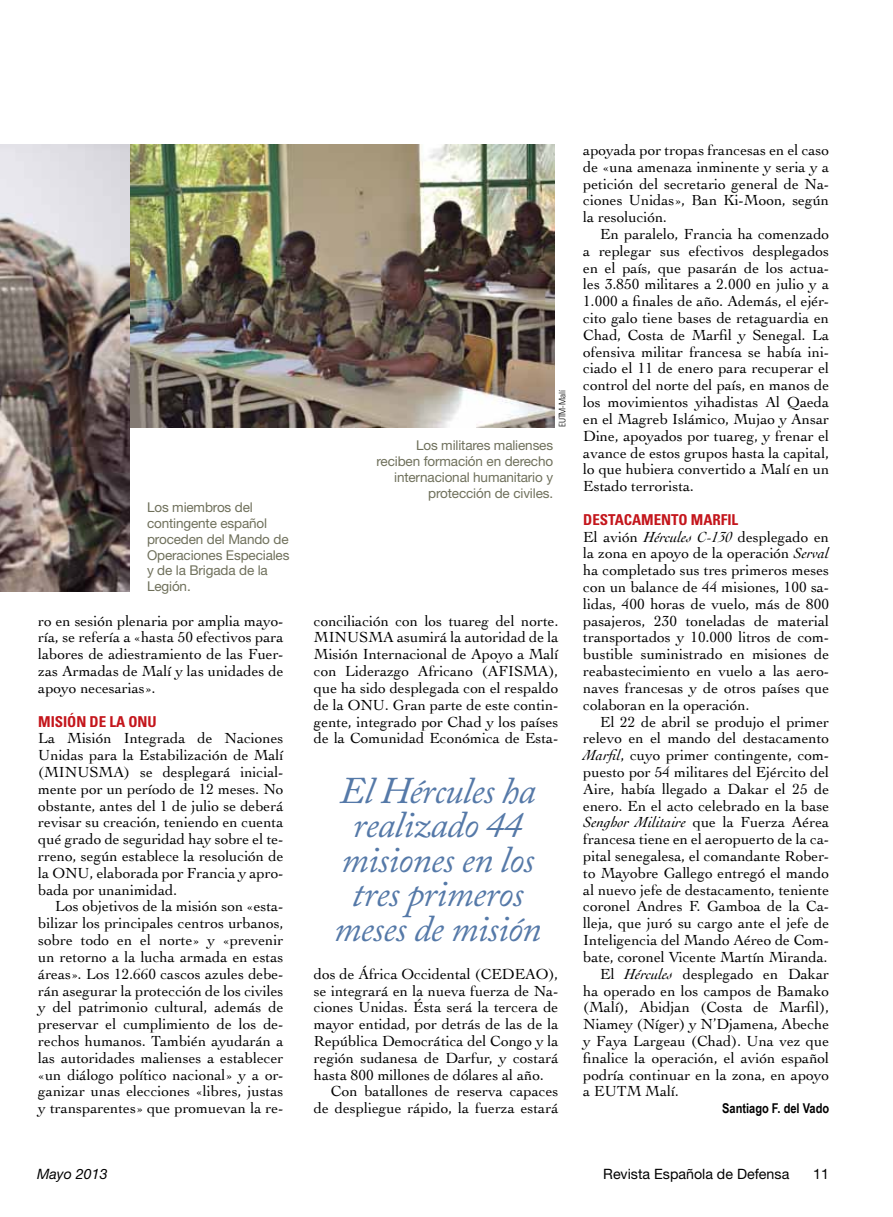
<style>
.page{position:relative;width:893px;height:1217px;background:#fff}
.page>*{position:absolute;margin:0;border:0;box-sizing:border-box;transform-origin:0 0}
.t1{font:italic 37.5px/34.5px "Adobe Caslon Pro";letter-spacing:-.02em;color:#5579a8;text-align:center}
.t2{font:15.3px/16.8px "Cochin";color:#000;text-align:justify}
.t3{font:italic 15.3px "Cochin";color:#000}
.t4{font:700 condensed 15px "Univers";letter-spacing:-.005em;color:#c4161c}
.t5{font:14.25px "Helvetica Neue";color:#000}
.t6{font:italic 14.25px "Helvetica Neue";color:#000}
.t7{font:13.5px/15.8px "Helvetica Neue";letter-spacing:-.01em;color:#6f705b;text-align:right}
.t8{font:700 13.5px "Arial Narrow";color:#000}
.t9{font:300 condensed 9px "Univers";letter-spacing:-.005em;color:#000}
.s1{font-style:italic}
.s2{font-style:normal}
</style>
<div class="page">
<img style="left:0;top:145px;width:129px;height:446px">
<img style="left:131px;top:145px;width:424px;height:282px">
<p class="t7" style="left:147px;top:499px;width:144px;text-align:left">Los miembros del contingente español proceden del Mando de<br>Operaciones Especiales y de la Brigada de la<br>Legión.</p>
<p class="t2" style="left:38px;top:611px;width:247px">ro en sesión plenaria por amplia mayo&shy;ría, se refería a «hasta 50 efectivos para labores de adiestramiento de las Fuer&shy;zas Armadas de Malí y las unidades de apoyo necesarias».</p>
<p class="t4" style="left:38px;top:711px;width:120px">MISIÓN DE LA ONU</p>
<p class="t2" style="left:38px;top:729px;width:247px">La Misión Integrada de Naciones Unidas para la Estabilización de Malí (MINUSMA) se desplegará inicial&shy;mente por un período de 12 meses. No obstante, antes del 1 de julio se deberá revisar su creación, teniendo en cuenta qué grado de seguridad hay sobre el te&shy;rreno, según establece la resolución de la ONU, elaborada por Francia y apro&shy;bada por unanimidad.</p>
<p class="t2" style="left:38px;top:897px;width:247px;text-indent:17px">Los objetivos de la misión son «esta&shy;bilizar los principales centros urbanos, sobre todo en el norte» y «prevenir un retorno a la lucha armada en estas áreas». Los 12.660 cascos azules debe&shy;rán asegurar la protección de los civiles y del patrimonio cultural, además de preservar el cumplimiento de los de&shy;rechos humanos. También ayudarán a las autoridades malienses a establecer «un diálogo político nacional» y a or&shy;ganizar unas elecciones «libres, justas y transparentes» que promuevan la re-</p>
<p class="t9" style="left:557px;top:427px;width:39px;rotate:-90deg">EUTM-Malí</p>
<p class="t7" style="left:376px;top:437px;width:178px">Los militares malienses reciben formación en derecho internacional humanitario y protección de civiles.</p>
<p class="t2" style="left:314px;top:611px;width:246px">conciliación con los tuareg del norte.<br>MINUSMA asumirá la autoridad de la Misión Internacional de Apoyo a Malí con Liderazgo Africano (AFISMA), que ha sido desplegada con el respaldo de la ONU. Gran parte de este contin&shy;gente, integrado por Chad y los países de la Comunidad Económica de Esta-</p>
<h1 class="t1" style="left:334px;top:772px;width:209px">El Hércules ha realizado 44 misiones en los tres primeros meses de misión</h1>
<p class="t2" style="left:314px;top:964px;width:246px">dos de África Occidental (CEDEAO),</p>
<p class="t2" style="left:314px;top:981px;width:246px">se integrará en la nueva fuerza de Na-</p>
<p class="t2" style="left:314px;top:998px;width:246px">ciones Unidas. Ésta será la tercera de</p>
<p class="t2" style="left:314px;top:1014px;width:246px">mayor entidad, por detrás de las de la</p>
<p class="t2" style="left:314px;top:1031px;width:246px">República Democrática del Congo y la</p>
<p class="t2" style="left:314px;top:1048px;width:246px">región sudanesa de Darfur, y costará</p>
<p class="t2" style="left:314px;top:1065px;width:231px">hasta 800 millones de dólares al año.</p>
<p class="t2" style="left:331px;top:1082px;width:229px">Con batallones de reserva capaces</p>
<p class="t2" style="left:314px;top:1098px;width:246px">de despliegue rápido, la fuerza estará</p>
<p class="t2" style="left:583px;top:141px;width:247px">apoyada por tropas francesas en el caso de «una amenaza inminente y seria y a petición del secretario general de Na&shy;ciones Unidas», Ban Ki-Moon, según la resolución.</p>
<p class="t2" style="left:583px;top:225px;width:247px;text-indent:17px">En paralelo, Francia ha comenzado a replegar sus efectivos desplegados en el país, que pasarán de los actua&shy;les 3.850 militares a 2.000 en julio y a 1.000 a finales de año. Además, el ejér&shy;cito galo tiene bases de retaguardia en Chad, Costa de Marfil y Senegal. La ofensiva militar francesa se había ini&shy;ciado el 11 de enero para recuperar el control del norte del país, en manos de los movimientos yihadistas Al Qaeda en el Magreb Islámico, Mujao y Ansar Dine, apoyados por tuareg, y frenar el avance de estos grupos hasta la capital, lo que hubiera convertido a Malí en un Estado terrorista.</p>
<p class="t4" style="left:583px;top:510px;width:156px">DESTACAMENTO MARFIL</p>
<p class="t2" style="left:583px;top:527px;width:247px">El avión <span class="s1">Hércules C-130</span> desplegado en la zona en apoyo de la operación <span class="s1">Serval </span>ha completado sus tres primeros meses con un balance de 44 misiones, 100 sa&shy;lidas, 400 horas de vuelo, más de 800 pasajeros, 230 toneladas de material transportados y 10.000 litros de com&shy;bustible suministrado en misiones de reabastecimiento en vuelo a las aero&shy;naves francesas y de otros países que colaboran en la operación.</p>
<p class="t2" style="left:600px;top:712px;width:230px">El 22 de abril se produjo el primer</p>
<p class="t2" style="left:583px;top:729px;width:247px">relevo en el mando del destacamento</p>
<p class="t2" style="left:583px;top:746px;width:247px"><span class="s1">Marfil</span>, cuyo primer contingente, com-</p>
<p class="t2" style="left:583px;top:762px;width:247px">puesto por 54 militares del Ejército del</p>
<p class="t2" style="left:583px;top:779px;width:247px">Aire, había llegado a Dakar el 25 de</p>
<p class="t2" style="left:583px;top:796px;width:247px">enero. En el acto celebrado en la base</p>
<p class="t3" style="left:583px;top:811px;width:247px">Senghor Militaire <span class="s2">que la Fuerza Aérea</span></p>
<p class="t2" style="left:583px;top:830px;width:247px">francesa tiene en el aeropuerto de la ca-</p>
<p class="t2" style="left:583px;top:846px;width:247px">pital senegalesa, el comandante Rober-</p>
<p class="t2" style="left:583px;top:863px;width:247px">to Mayobre Gallego entregó el mando</p>
<p class="t2" style="left:583px;top:880px;width:247px">al nuevo jefe de destacamento, teniente</p>
<p class="t2" style="left:583px;top:897px;width:247px">coronel Andres F. Gamboa de la Ca-</p>
<p class="t2" style="left:583px;top:914px;width:247px">lleja, que juró su cargo ante el jefe de</p>
<p class="t2" style="left:583px;top:930px;width:247px">Inteligencia del Mando Aéreo de Com-</p>
<p class="t2" style="left:583px;top:947px;width:246px">bate, coronel Vicente Martín Miranda.</p>
<p class="t2" style="left:600px;top:964px;width:230px">El <span class="s1">Hércules</span> desplegado en Dakar</p>
<p class="t2" style="left:583px;top:981px;width:247px">ha operado en los campos de Bamako</p>
<p class="t2" style="left:583px;top:998px;width:247px">(Malí), Abidjan (Costa de Marfil),</p>
<p class="t2" style="left:583px;top:1014px;width:247px">Niamey (Níger) y N’Djamena, Abeche</p>
<p class="t2" style="left:583px;top:1031px;width:247px">y Faya Largeau (Chad). Una vez que</p>
<p class="t2" style="left:583px;top:1048px;width:247px">finalice la operación, el avión español</p>
<p class="t2" style="left:583px;top:1065px;width:247px">podría continuar en la zona, en apoyo</p>
<p class="t2" style="left:583px;top:1082px;width:97px">a EUTM Malí.</p>
<p class="t8" style="left:722px;top:1097px;width:109px">Santiago F. del Vado</p>
<p class="t6" style="left:37px;top:1164px;width:72px">Mayo 2013</p>
<p class="t5" style="left:603px;top:1164px;width:188px">Revista Española de Defensa</p>
<p class="t5" style="left:813px;top:1164px;width:17px">11</p>
</div>
